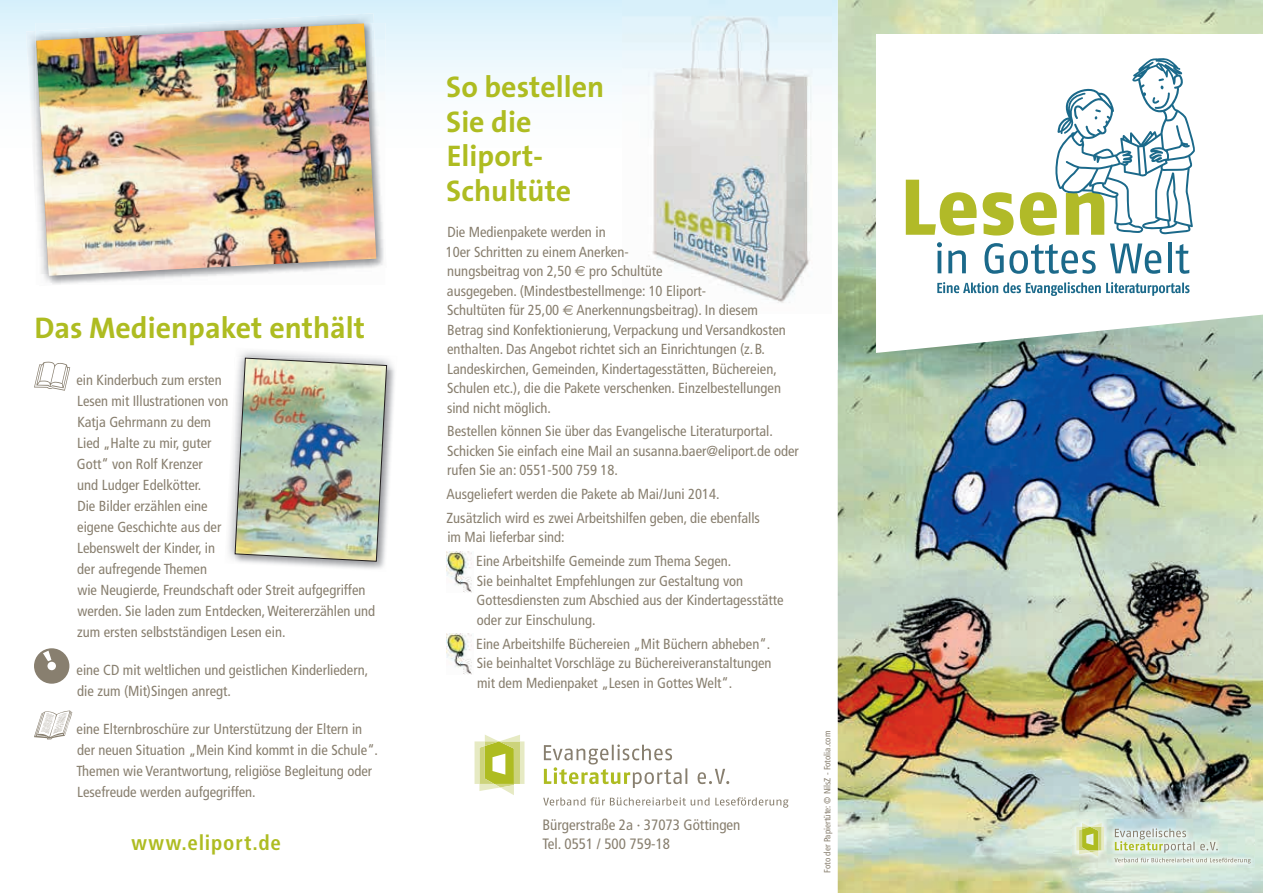
<style>
.page{position:relative;width:1263px;height:893px;background:#fff}
.page>*{position:absolute;margin:0;border:0;box-sizing:border-box;transform-origin:0 0}
.t1{font:700 30px/34.5px "The Sans";color:#aebc21}
.t2{font:700 condensed 21px "Frutiger";letter-spacing:.04em;color:#aebc21}
.t3{font:condensed 15px/19.5px "Frutiger";color:#887f6f}
.t4{font:condensed 14.55px/21px "Frutiger";color:#887f6f}
.t5{font:condensed 9px "Frutiger";color:#887f6f}
.s1{font-family:"Euro Sans";font-stretch:normal}
</style>
<div class="page">
<img style="left:838px;top:0;width:425px;height:893px">
<svg style="left:0;top:0;width:838px;height:368px"></svg>
<img style="left:234px;top:348px;width:163px;height:20px">
<img style="left:235px;top:357px;width:161px;height:213px">
<img style="left:234px;top:357px;width:153px;height:205px">
<img style="left:26px;top:13px;width:361px;height:273px">
<img style="left:36px;top:24px;width:340px;height:252px">
<img style="left:623px;top:0;width:208px;height:313px">
<img style="left:446px;top:551px;width:26px;height:41px">
<img style="left:446px;top:634px;width:26px;height:41px">
<svg style="left:876px;top:190px;width:387px;height:163px"></svg>
<div style="left:876px;top:34px;width:387px;height:156px;background:#fff"></div>
<svg style="left:543px;top:797px;width:245px;height:11px"></svg>
<svg style="left:544px;top:744px;width:185px;height:44px"></svg>
<hr style="left:520px;top:741px;width:4px;height:43px;background:#e6eac3">
<svg style="left:474px;top:735px;width:46px;height:60px"></svg>
<img style="left:1072px;top:819px;width:182px;height:48px">
<svg style="left:1114px;top:828px;width:137px;height:35px;background:#d2dfd2"></svg>
<hr style="left:1101px;top:827px;width:3px;height:23px;background:#e6eac3">
<svg style="left:1076px;top:823px;width:25px;height:34px"></svg>
<svg style="left:34px;top:362px;width:36px;height:29px"></svg>
<div style="left:34px;top:648px;width:35px;height:36px;background:#887f6f;border-radius:50%"></div>
<div style="left:47px;top:662px;width:9px;height:8px;background:#fff;border-radius:50%"></div>
<svg style="left:43px;top:651px;width:8px;height:10px"></svg>
<svg style="left:34px;top:710px;width:38px;height:30px"></svg>
<svg style="left:937px;top:242px;width:5px;height:31px"></svg>
<svg style="left:948px;top:250px;width:18px;height:23px"></svg>
<svg style="left:984px;top:243px;width:112px;height:31px"></svg>
<svg style="left:1110px;top:243px;width:52px;height:31px"></svg>
<svg style="left:1167px;top:243px;width:4px;height:30px"></svg>
<svg style="left:1176px;top:244px;width:13px;height:30px"></svg>
<svg style="left:937px;top:282px;width:252px;height:14px"></svg>
<svg style="left:906px;top:58px;width:289px;height:178px"></svg>
<h1 class="t1" style="left:34px;top:310px;width:332px">Das Medienpaket enthält</h1>
<p class="t4" style="left:77px;top:369px;width:300px">ein Kinderbuch zum ersten<br>Lesen mit Illustrationen von<br>Katja Gehrmann zu dem<br>Lied „Halte zu mir, guter<br>Gott“ von Rolf Krenzer<br>und Ludger Edelkötter.<br>Die Bilder erzählen eine<br>eigene Geschichte aus der<br>Lebenswelt der Kinder, in<br>der aufregende Themen<br>wie Neugierde, Freundschaft oder Streit aufgegriffen werden. Sie laden zum Entdecken, Weitererzählen und zum ersten selbstständigen Lesen ein.</p>
<p class="t4" style="left:77px;top:659px;width:293px">eine CD mit weltlichen und geistlichen Kinderliedern, die zum (Mit)Singen anregt.</p>
<p class="t4" style="left:76px;top:718px;width:303px">eine Elternbroschüre zur Unterstützung der Eltern in der neuen Situation „Mein Kind kommt in die Schule“.<br>Themen wie Verantwortung, religiöse Begleitung oder Lesefreude werden aufgegriffen.</p>
<h2 class="t2" style="left:131px;top:831px;width:151px">www.eliport.de</h2>
<h1 class="t1" style="left:446px;top:69px;width:160px">So bestellen<br>Sie die<br>Eliport-<br>Schultüte</h1>
<p class="t4" style="left:446px;top:222px;width:341px;line-height:19.5px">Die Medienpakete werden in<br>10er Schritten zu einem Anerken-<br>nungsbeitrag von 2,50 <span class="s1">€</span> pro Schultüte<br>ausgegeben. ( Mindestbestellmenge: 10 Eliport-<br>Schultüten für 25,00 <span class="s1">€</span> Anerkennungsbeitrag). In diesem Betrag sind Konfektionierung, Verpackung und Versandkosten enthalten. Das Angebot richtet sich an Einrichtungen (z. B.<br>Landeskirchen, Gemeinden, Kinder tagesstätten, Büchereien, Schulen etc.), die die Pakete verschenken. Einzelbestellungen sind nicht möglich.</p>
<p class="t4" style="left:447px;top:422px;width:353px;line-height:19.5px">Bestellen können Sie über das Evangelische Literaturportal.<br>Schicken Sie einfach eine Mail an susanna.baer@eliport.de oder rufen Sie an: 0551-500 759 18.</p>
<p class="t4" style="left:446px;top:482px;width:315px;line-height:23.7px">Ausgeliefert werden die Pakete ab Mai/Juni 2014.<br>Zusätzlich wird es zwei Arbeitshilfen geben, die ebenfalls</p>
<p class="t4" style="left:476px;top:526px;width:257px;line-height:23.9px;text-indent:-29px">im Mai lieferbar sind:<br>Eine Arbeitshilfe Gemeinde zum Thema Segen.</p>
<p class="t4" style="left:477px;top:571px;width:309px;line-height:19.5px">Sie beinhaltet Empfehlungen zur Gestaltung von<br>Gottesdiensten zum Abschied aus der Kindertagesstätte oder zur Einschulung.</p>
<p class="t4" style="left:476px;top:634px;width:297px;line-height:19.5px;text-align:justify">Eine Arbeitshilfe Büchereien „Mit Büchern abheben“.<br>Sie beinhaltet Vorschläge zu Büchereiveranstaltungen mit dem Medienpaket „Lesen in Gottes Welt“.</p>
<p class="t3" style="left:542px;top:815px;width:200px">Bürgerstraße 2a · 37073 Göttingen<br>Tel. 0551 / 500 759-18</p>
<p class="t5" style="left:822px;top:873px;width:143px;rotate:-90deg">Foto der Papiertüte: © NilsZ - Fotolia.com</p>
</div>
